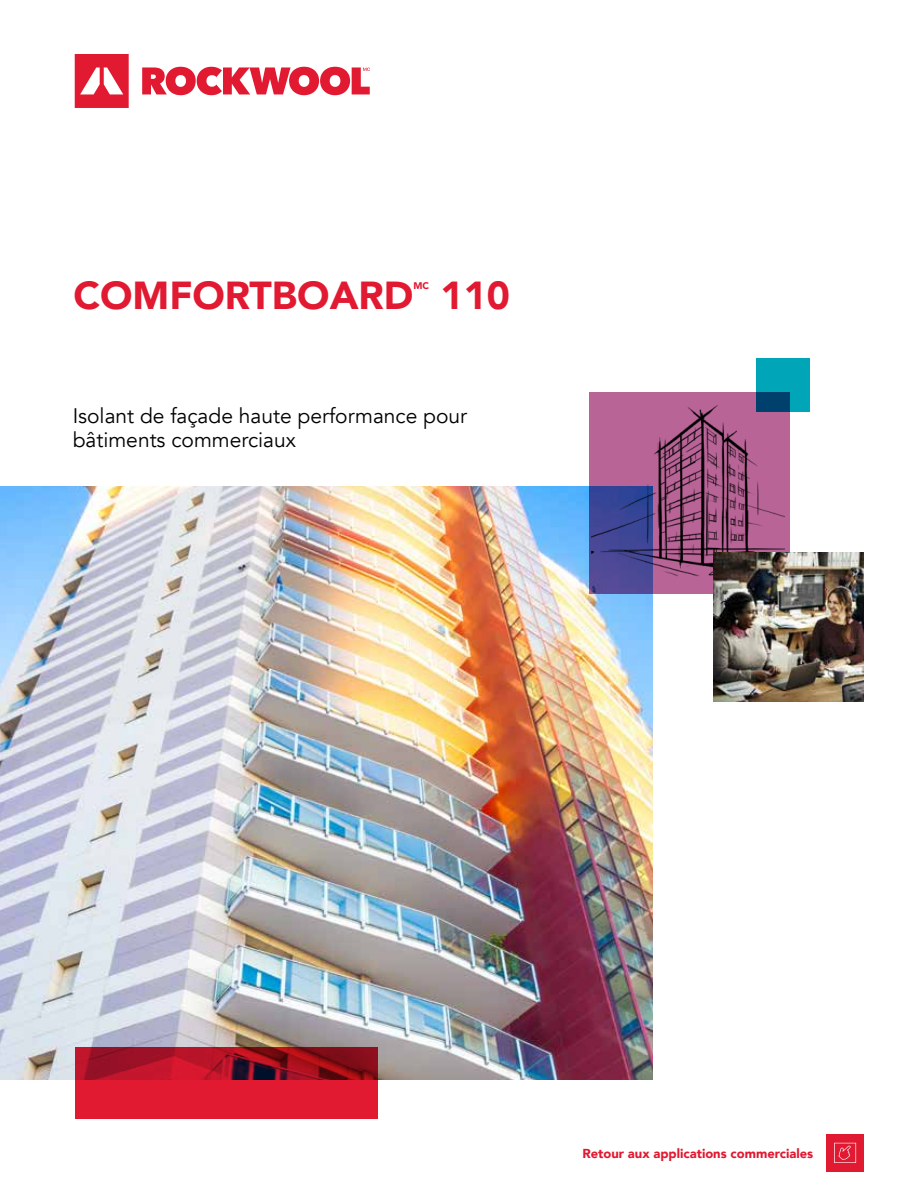
<style>
.page{position:relative;width:918px;height:1188px;background:#fff}
.page>*{position:absolute;margin:0;border:0;box-sizing:border-box;transform-origin:0 0}
.t1{font:900 39px "Avenir";color:#e11931}
.t2{font:21px/24px "Avenir";color:#000}
.t3{font:900 13.05px "Avenir";color:#e11931}
.t4{font:900 9.6px "Avenir";color:#e11931}
</style>
<div class="page">
<div style="left:826px;top:1134px;width:38px;height:38px;background:#e11931"></div>
<svg style="left:834px;top:1143px;width:22px;height:20px"></svg>
<svg style="left:75px;top:54px;width:54px;height:54px"></svg>
<svg style="left:142px;top:67px;width:228px;height:28px"></svg>
<img style="left:0;top:486px;width:652px;height:594px">
<svg style="left:76px;top:1048px;width:302px;height:71px;background:#c0152a"></svg>
<div style="left:590px;top:393px;width:200px;height:201px;background:#b86497"></div>
<svg style="left:756px;top:358px;width:54px;height:54px;background:#0092a9"></svg>
<img style="left:592px;top:406px;width:192px;height:184px">
<img style="left:714px;top:553px;width:150px;height:149px">
<h1 class="t1" style="left:73px;top:262px;width:342px">COMFORTBOARD</h1>
<p class="t4" style="left:413px;top:277px;width:17px">MC</p>
<h1 class="t1" style="left:441px;top:262px;width:71px">110</h1>
<p class="t2" style="left:73px;top:404px;width:396px">Isolant de façade haute performance pour bâtiments commerciaux</p>
<p class="t3" style="left:582px;top:1142px;width:232px">Retour aux applications commerciales</p>
</div>
